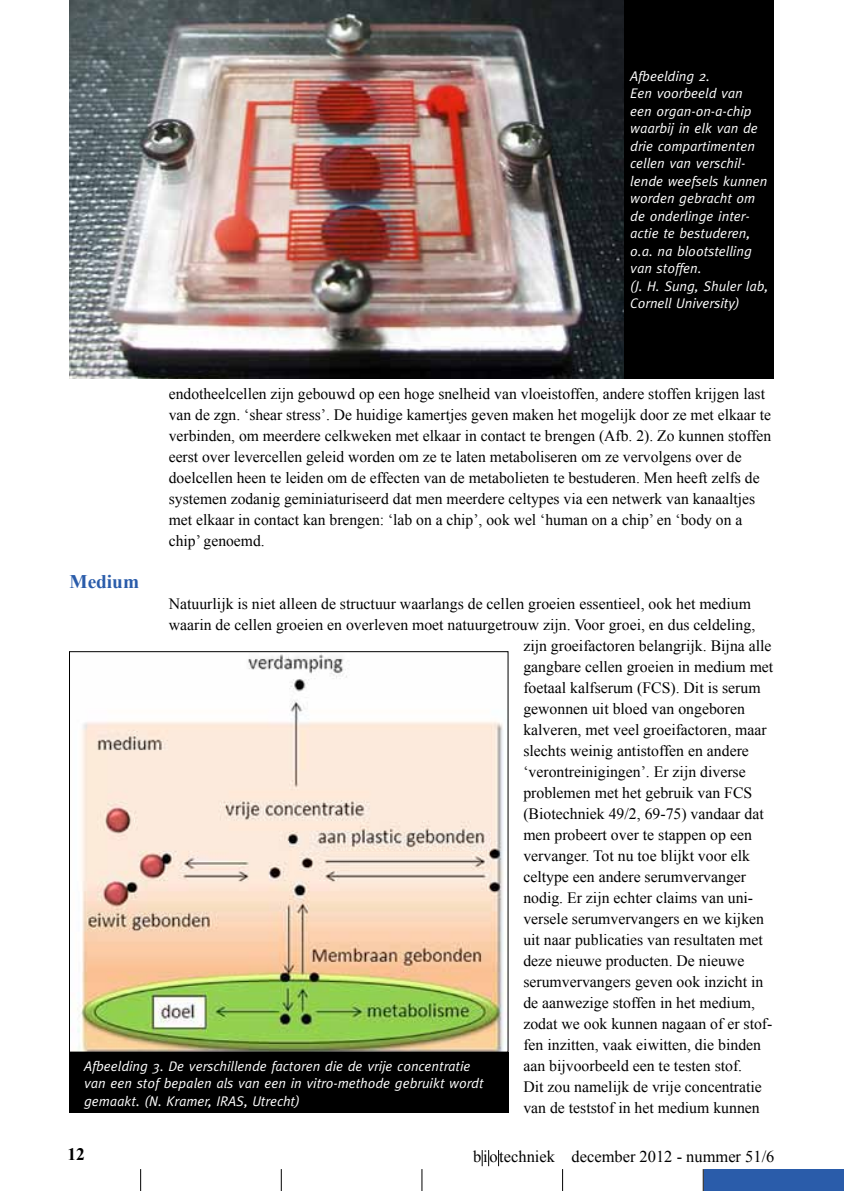
<style>
.page{position:relative;width:844px;height:1191px;background:#fff}
.page>*{position:absolute;margin:0;border:0;box-sizing:border-box;transform-origin:0 0}
.t1{font:700 19.25px "Times New Roman";color:#2a5caa}
.t2{font:700 17.5px "Times New Roman";color:#000}
.t3{font:16.45px "Times New Roman";color:#000}
.t4{font:15.75px/21px "Times New Roman";color:#000}
.t5{font:italic 14px/17.5px "Meta";color:#fff}
</style>
<div class="page">
<svg style="left:482px;top:1150px;width:7px;height:16px"></svg>
<svg style="left:498px;top:1150px;width:1px;height:16px"></svg>
<svg style="left:140px;top:1169px;width:1px;height:22px"></svg>
<svg style="left:281px;top:1169px;width:1px;height:22px"></svg>
<svg style="left:421px;top:1169px;width:1px;height:22px"></svg>
<svg style="left:562px;top:1169px;width:1px;height:22px"></svg>
<svg style="left:702px;top:1169px;width:1px;height:22px"></svg>
<div style="left:622px;top:0;width:151px;height:378px;background:#000"></div>
<div style="left:704px;top:1169px;width:139px;height:22px;background:#2a5caa"></div>
<img style="left:69px;top:0;width:554px;height:378px">
<img style="left:77px;top:654px;width:427px;height:396px">
<div style="left:69px;top:1052px;width:439px;height:61px;background:#000"></div>
<p class="t5" style="left:630px;top:67px;width:139px">Afbeelding 2.<br>Een voorbeeld van<br>een organ-on-a-chip waarbij in elk van de drie compartimenten cellen van verschil&shy;lende weefsels kunnen worden gebracht om de onderlinge inter&shy;actie te bestuderen, o.a. na blootstelling van stoffen.<br>(J. H. Sung, Shuler lab,<br>Cornell University)</p>
<p class="t1" style="left:69px;top:568px;width:71px">Medium</p>
<p class="t4" style="left:169px;top:383px;width:604px">endotheelcellen zijn gebouwd op een hoge snelheid van vloeistoffen, andere stoffen krijgen last van de zgn. ‘shear stress’. De huidige kamertjes geven maken het mogelijk door ze met elkaar te verbinden, om meerdere celkweken met elkaar in contact te brengen (Afb. 2). Zo kunnen stoffen eerst over levercellen geleid worden om ze te laten metaboliseren om ze vervolgens over de doelcellen heen te leiden om de effecten van de metabolieten te bestuderen. Men heeft zelfs de systemen zodanig geminiaturiseerd dat men meerdere celtypes via een netwerk van kanaaltjes met elkaar in contact kan brengen: ‘lab on a chip’, ook wel ‘human on a chip’ en ‘body on a chip’ genoemd.</p>
<p class="t4" style="left:169px;top:593px;width:583px">Natuurlijk is niet alleen de structuur waarlangs de cellen groeien essentieel, ook het medium</p>
<p class="t4" style="left:169px;top:614px;width:588px">waarin de cellen groeien en overleven moet natuurgetrouw zijn. Voor groei, en dus celdeling,</p>
<p class="t4" style="left:523px;top:635px;width:250px">zijn groeifactoren belangrijk. Bijna alle</p>
<p class="t4" style="left:523px;top:656px;width:251px">gangbare cellen groeien in medium met</p>
<p class="t4" style="left:523px;top:677px;width:239px">foetaal kalfserum (FCS). Dit is serum</p>
<p class="t4" style="left:523px;top:698px;width:223px">gewonnen uit bloed van ongeboren</p>
<p class="t4" style="left:523px;top:719px;width:245px">kalveren, met veel groeifactoren, maar</p>
<p class="t4" style="left:523px;top:740px;width:227px">slechts weinig antistoffen en andere</p>
<p class="t4" style="left:523px;top:761px;width:224px">‘verontreinigingen’. Er zijn diverse</p>
<p class="t4" style="left:523px;top:782px;width:230px">problemen met het gebruik van FCS</p>
<p class="t4" style="left:523px;top:803px;width:242px">(Biotechniek 49/2, 69-75) vandaar dat</p>
<p class="t4" style="left:523px;top:824px;width:230px">men probeert over te stappen op een</p>
<p class="t4" style="left:523px;top:845px;width:228px">vervanger. Tot nu toe blijkt voor elk</p>
<p class="t4" style="left:523px;top:866px;width:224px">celtype een andere serumvervanger</p>
<p class="t4" style="left:523px;top:887px;width:231px">nodig. Er zijn echter claims van uni-</p>
<p class="t4" style="left:523px;top:908px;width:242px">versele serumvervangers en we kijken</p>
<p class="t4" style="left:523px;top:929px;width:241px">uit naar publicaties van resultaten met</p>
<p class="t4" style="left:523px;top:950px;width:222px">deze nieuwe producten. De nieuwe</p>
<p class="t4" style="left:523px;top:971px;width:241px">serumvervangers geven ook inzicht in</p>
<p class="t4" style="left:523px;top:992px;width:233px">de aanwezige stoffen in het medium,</p>
<p class="t4" style="left:523px;top:1013px;width:250px">zodat we ook kunnen nagaan of er stof-</p>
<p class="t4" style="left:523px;top:1034px;width:239px">fen inzitten, vaak eiwitten, die binden</p>
<p class="t4" style="left:523px;top:1055px;width:220px">aan bijvoorbeeld een te testen stof.</p>
<p class="t4" style="left:523px;top:1076px;width:240px">Dit zou namelijk de vrije concentratie</p>
<p class="t4" style="left:523px;top:1097px;width:238px">van de teststof in het medium kunnen</p>
<p class="t5" style="left:84px;top:1057px;width:401px">Afbeelding 3. De verschillende factoren die de vrije concentratie van een stof bepalen als van een in vitro-methode gebruikt wordt gemaakt. (N. Kramer, IRAS, Utrecht)</p>
<p class="t2" style="left:67px;top:1142px;width:19px">12</p>
<p class="t3" style="left:473px;top:1145px;width:302px">biotechniek december 2012 - nummer 51/6</p>
</div>
